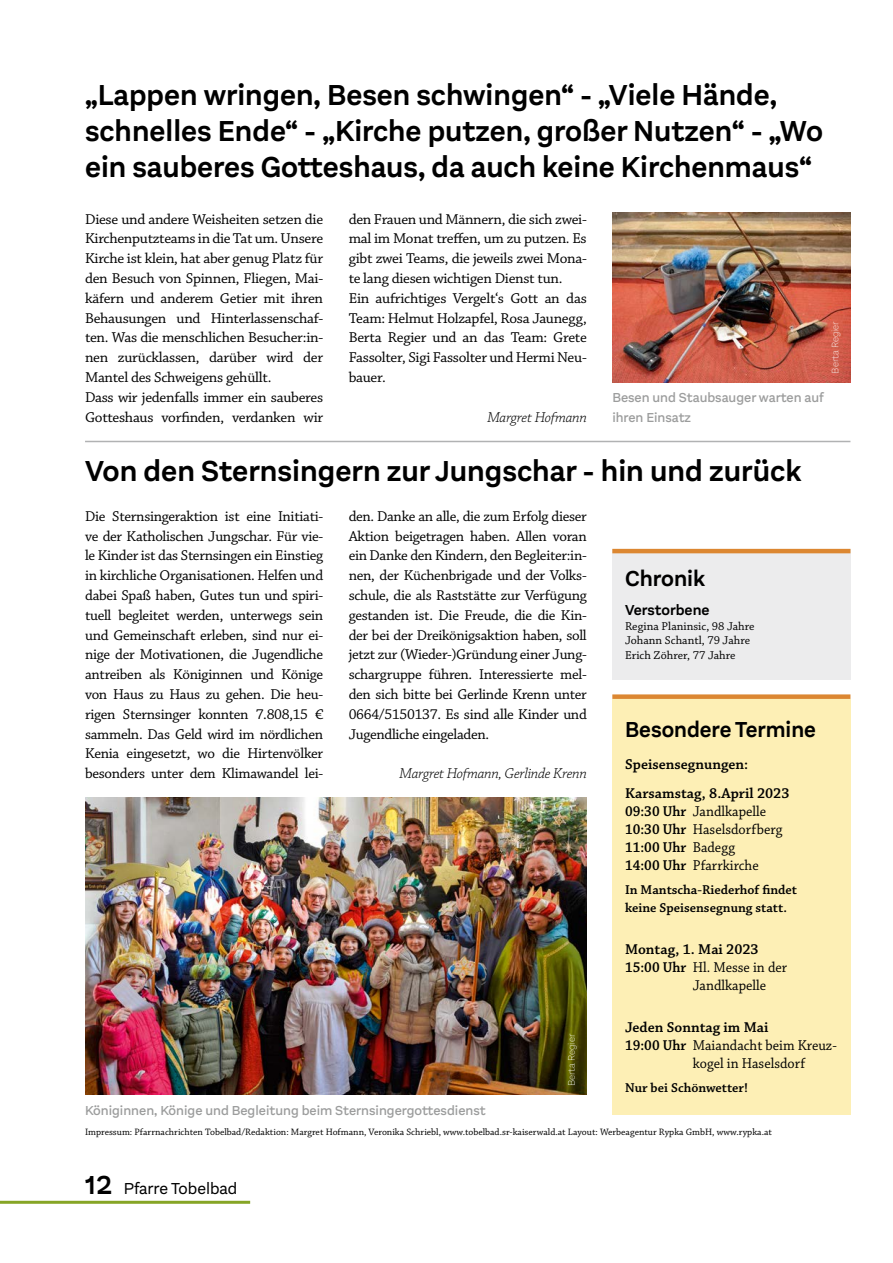
<style>
.page{position:relative;width:893px;height:1263px;background:#fff}
.page>*{position:absolute;margin:0;border:0;box-sizing:border-box;transform-origin:0 0}
.t1{font:600 30px/36px "Aestetico";color:#000}
.t2{font:600 22.5px "Aestetico";color:#000}
.t3{font:16.5px "Aestetico";color:#000}
.t4{font:15px/19.8px "Chaparral Pro";letter-spacing:-.02em;color:#000}
.t5{font:15px/18px "Chaparral Pro";color:#000;scale:.95 1}
.t6{font:600 15px/28.2px "Chaparral Pro";color:#000}
.t7{font:italic 300 15px "Chaparral Pro";letter-spacing:-.02em;color:#000}
.t8{font:600 15px "Aestetico";color:#000}
.t9{font:500 13.5px/19.8px "Aestetico";color:#9c9d9d}
.t10{font:600 13.5px/18px "Chaparral Pro";color:#000}
.t11{font:12px/14.4px "Chaparral Pro";color:#000}
.t12{font:9.75px "Chaparral Pro";color:#000}
.t13{font:200 9.75px "Aestetico";color:#fff}
.s1{font-weight:600}
.s2{font-weight:600;font-size:27px}
</style>
<div class="page">
<hr style="left:0;top:1201px;width:250px;height:3px;background:#86a526">
<div style="left:612px;top:699px;width:238px;height:416px;background:#fdefb5"></div>
<div style="left:612px;top:694px;width:238px;height:5px;background:#dc8731"></div>
<img style="left:612px;top:213px;width:238px;height:169px">
<hr style="left:85px;top:441px;width:765px;height:1px;background:#b1b2b3">
<img style="left:85px;top:798px;width:502px;height:297px">
<div style="left:612px;top:549px;width:238px;height:130px;background:#ececed"></div>
<hr style="left:612px;top:549px;width:238px;height:4px;background:#dc8731">
<h1 class="t1" style="left:85px;top:77px;width:740px">„Lappen wringen, Besen schwingen“ - „Viele Hände, schnelles Ende“ - „Kirche putzen, großer Nutzen“ - „Wo ein sauberes Gotteshaus, da auch keine Kirchenmaus“</h1>
<p class="t4" style="left:85px;top:210px;width:240px">Diese und andere Weisheiten setzen die Kirchenputzteams in die Tat um. Unsere Kirche ist klein, hat aber genug Platz für den Besuch von Spinnen, Fliegen, Mai&shy;käfern und anderem Getier mit ihren Behausungen und Hinterlassenschaf&shy;ten. Was die menschlichen Besucher:in&shy;nen zurücklassen, darüber wird der Mantel des Schweigens gehüllt.<br>Dass wir jedenfalls immer ein sauberes Gotteshaus vorfinden, verdanken wir</p>
<p class="t4" style="left:349px;top:210px;width:240px">den Frauen und Männern, die sich zwei&shy;mal im Monat treffen, um zu putzen. Es gibt zwei Teams, die jeweils zwei Mona&shy;te lang diesen wichtigen Dienst tun.<br>Ein aufrichtiges Vergelt‘s Gott an das Team: Helmut Holzapfel, Rosa Jaunegg, Berta Regier und an das Team: Grete Fassolter, Sigi Fassolter und Hermi Neu&shy;bauer.</p>
<p class="t7" style="left:487px;top:409px;width:101px">Margret Hofmann</p>
<p class="t13" style="left:830px;top:374px;width:54px;rotate:-90deg">Berta Regier</p>
<p class="t9" style="left:612px;top:388px;width:213px">Besen und Staubsauger warten auf ihren Einsatz</p>
<h1 class="t1" style="left:85px;top:454px;width:718px">Von den Sternsingern zur Jungschar - hin und zurück</h1>
<p class="t4" style="left:85px;top:507px;width:240px;text-align:justify">Die Sternsingeraktion ist eine Initiati&shy;ve der Katholischen Jungschar. Für vie&shy;le Kinder ist das Sternsingen ein Einstieg in kirchliche Organisationen. Helfen und dabei Spaß haben, Gutes tun und spiri&shy;tuell begleitet werden, unterwegs sein und Gemeinschaft erleben, sind nur ei&shy;nige der Motivationen, die Jugendliche antreiben als Königinnen und Könige von Haus zu Haus zu gehen. Die heu&shy;rigen Sternsinger konnten 7.808,15 € sammeln. Das Geld wird im nördlichen Kenia eingesetzt, wo die Hirtenvölker besonders unter dem Klimawandel lei-</p>
<p class="t4" style="left:349px;top:507px;width:240px;text-align:justify">den. Danke an alle, die zum Erfolg dieser Aktion beigetragen haben. Allen voran ein Danke den Kindern, den Begleiter:in&shy;nen, der Küchenbrigade und der Volks&shy;schule, die als Raststätte zur Verfügung gestanden ist. Die Freude, die die Kin&shy;der bei der Dreikönigsaktion haben, soll jetzt zur (Wieder-)Gründung einer Jung&shy;schargruppe führen. Interessierte mel&shy;den sich bitte bei Gerlinde Krenn unter 0664/5150137. Es sind alle Kinder und Jugendliche eingeladen.</p>
<p class="t7" style="left:399px;top:765px;width:189px">Margret Hofmann, Gerlinde Krenn</p>
<p class="t9" style="left:85px;top:1100px;width:402px">Königinnen, Könige und Begleitung beim Sternsingergottesdienst</p>
<p class="t13" style="left:566px;top:1086px;width:54px;rotate:-90deg">Berta Regier</p>
<h2 class="t2" style="left:625px;top:565px;width:82px">Chronik</h2>
<p class="t8" style="left:625px;top:601px;width:86px">Verstorbene</p>
<p class="t11" style="left:625px;top:619px;width:131px">Regina Planinsic, 98 Jahre<br>Johann Schantl, 79 Jahre<br>Erich Zöhrer, 77 Jahre</p>
<h2 class="t2" style="left:625px;top:716px;width:192px">Besondere Termine</h2>
<p class="t6" style="left:625px;top:751px;width:166px">Speisensegnungen:<br>Karsamstag, 8.April 2023</p>
<p class="t5" style="left:625px;top:802px;width:167px"><span class="s1">09:30 Uhr</span> Jandlkapelle<br><span class="s1">10:30 Uhr</span> Haselsdorfberg<br><span class="s1">11:00 Uhr</span> Badegg<br><span class="s1">14:00 Uhr</span> Pfarrkirche</p>
<p class="t10" style="left:625px;top:881px;width:173px">In Mantscha-Riederhof findet keine Speisensegnung statt.</p>
<p class="t6" style="left:625px;top:935px;width:135px">Montag, 1. Mai 2023</p>
<p class="t5" style="left:625px;top:958px;width:172px"><span class="s1">15:00 Uhr</span> Hl. Messe in der</p>
<p class="t5" style="left:693px;top:976px;width:79px">Jandlkapelle</p>
<p class="t6" style="left:625px;top:1013px;width:145px">Jeden Sonntag im Mai</p>
<p class="t5" style="left:625px;top:1036px;width:224px"><span class="s1">19:00 Uhr</span> Maiandacht beim Kreuz-</p>
<p class="t5" style="left:693px;top:1054px;width:120px">kogel in Haselsdorf</p>
<p class="t10" style="left:625px;top:1079px;width:124px">Nur bei Schönwetter!</p>
<p class="t12" style="left:85px;top:1126px;width:688px">Impressum: Pfarrnachrichten Tobelbad/Redaktion: Margret Hofmann, Veronika Schriebl, www.tobelbad.sr-kaiserwald.at Layout: Werbeagentur Rypka GmbH, www.rypka.at</p>
<p class="t3" style="left:85px;top:1179px;width:154px"><span class="s2">12</span> Pfarre Tobelbad</p>
</div>
